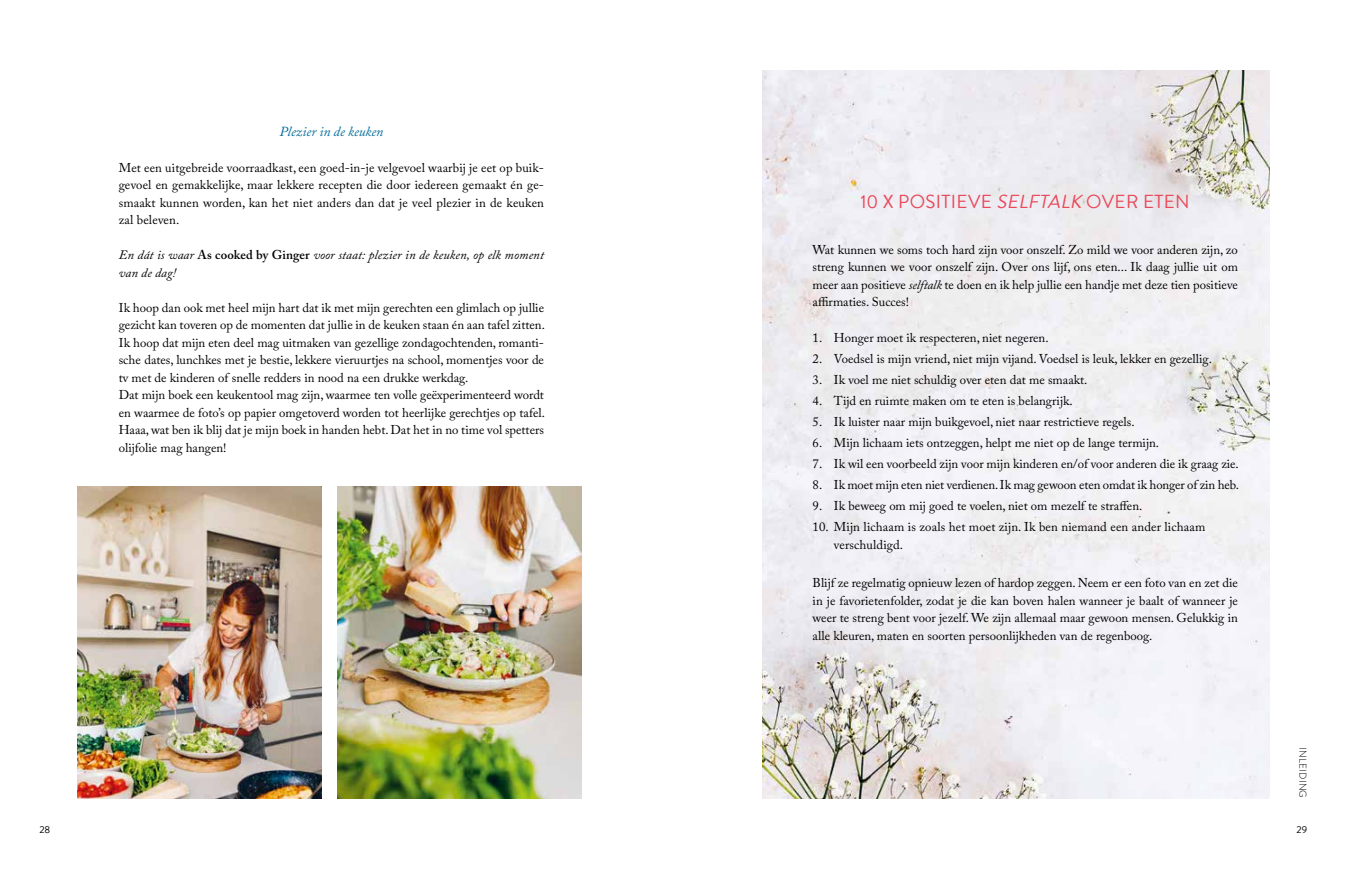
<style>
.page{position:relative;width:1347px;height:869px;background:#fff}
.page>*{position:absolute;margin:0;border:0;box-sizing:border-box;transform-origin:0 0}
.t1{font:18.75px "Brandon Grotesque";letter-spacing:.02em;color:#e94859}
.t2{font:italic 13.75px "Adobe Caslon Pro";color:#006c99}
.t3{font:12.75px/17.5px "Adobe Caslon Pro";color:#000;text-align:justify}
.t4{font:italic 12.75px/17.5px "Adobe Caslon Pro";letter-spacing:.01em;color:#000}
.t5{font:300 10px "Brandon Grotesque";letter-spacing:.02em;color:#000}
.t6{font:10px "Brandon Grotesque";color:#000}
.s1{font-weight:600;font-style:normal}
.s2{font-style:italic}
</style>
<div class="page">
<img style="left:762px;top:71px;width:507px;height:726px">
<img style="left:78px;top:486px;width:243px;height:311px">
<img style="left:338px;top:486px;width:243px;height:311px">
<p class="t2" style="left:279px;top:123px;width:105px">Plezier in de keuken</p>
<p class="t3" style="left:119px;top:158px;width:427px">Met een uitgebreide voorraadkast, een goed-in-je velgevoel waarbij je eet op buik&shy;gevoel en gemakkelijke, maar lekkere recepten die door iedereen gemaakt én ge&shy;smaakt kunnen worden, kan het niet anders dan dat je veel plezier in de keuken zal beleven.</p>
<p class="t4" style="left:119px;top:246px;width:427px">En dát is waar <span class="s1">As cooked by Ginger</span> voor staat: plezier in de keuken, op elk moment van de dag!</p>
<p class="t3" style="left:119px;top:298px;width:428px;text-align:left">Ik hoop dan ook met heel mijn hart dat ik met mijn gerechten een glimlach op jullie gezicht kan toveren op de momenten dat jullie in de keuken staan én aan tafel zitten.<br>Ik hoop dat mijn eten deel mag uitmaken van gezellige zondagochtenden, romanti&shy;sche dates, lunchkes met je bestie, lekkere vieruurtjes na school, momentjes voor de tv met de kinderen of snelle redders in nood na een drukke werkdag.<br>Dat mijn boek een keukentool mag zijn, waarmee ten volle geëxperimenteerd wordt en waarmee de foto’s op papier omgetoverd worden tot heerlijke gerechtjes op tafel.<br>Haaa, wat ben ik blij dat je mijn boek in handen hebt. Dat het in no time vol spetters olijfolie mag hangen!</p>
<h1 class="t1" style="left:860px;top:189px;width:331px">10 X POSITIEVE <span class="s2">SELFTALK</span> OVER ETEN</h1>
<p class="t3" style="left:812px;top:240px;width:427px">Wat kunnen we soms toch hard zijn voor onszelf. Zo mild we voor anderen zijn, zo streng kunnen we voor onszelf zijn. Over ons lijf, ons eten... Ik daag jullie uit om meer aan positieve <span class="s2">selftalk</span> te doen en ik help jullie een handje met deze tien positieve affirmaties. Succes!</p>
<p class="t3" style="left:812px;top:328px;width:237px">1. Honger moet ik respecteren, niet negeren.</p>
<p class="t3" style="left:812px;top:349px;width:401px">2. Voedsel is mijn vriend, niet mijn vijand. Voedsel is leuk, lekker en gezellig.</p>
<p class="t3" style="left:812px;top:370px;width:276px">3. Ik voel me niet schuldig over eten dat me smaakt.</p>
<p class="t3" style="left:812px;top:391px;width:261px">4. Tijd en ruimte maken om te eten is belangrijk.</p>
<p class="t3" style="left:812px;top:412px;width:323px">5. Ik luister naar mijn buikgevoel, niet naar restrictieve regels.</p>
<p class="t3" style="left:812px;top:433px;width:348px">6. Mijn lichaam iets ontzeggen, helpt me niet op de lange termijn.</p>
<p class="t3" style="left:812px;top:454px;width:428px">7. Ik wil een voorbeeld zijn voor mijn kinderen en/of voor anderen die ik graag zie.</p>
<p class="t3" style="left:812px;top:475px;width:428px">8. Ik moet mijn eten niet verdienen. Ik mag gewoon eten omdat ik honger of zin heb.</p>
<p class="t3" style="left:812px;top:496px;width:331px">9. Ik beweeg om mij goed te voelen, niet om mezelf te straffen.</p>
<p class="t3" style="left:834px;top:517px;width:373px;text-indent:-21px">10. Mijn lichaam is zoals het moet zijn. Ik ben niemand een ander lichaam verschuldigd.</p>
<p class="t3" style="left:812px;top:573px;width:427px">Blijf ze regelmatig opnieuw lezen of hardop zeggen. Neem er een foto van en zet die in je favorietenfolder, zodat je die kan boven halen wanneer je baalt of wanneer je weer te streng bent voor jezelf. We zijn allemaal maar gewoon mensen. Gelukkig in alle kleuren, maten en soorten persoonlijkheden van de regenboog.</p>
<p class="t5" style="left:1309px;top:747px;width:52px;rotate:90deg">INLEIDING</p>
<p class="t6" style="left:39px;top:822px;width:12px">28</p>
<p class="t6" style="left:1296px;top:822px;width:12px">29</p>
</div>
